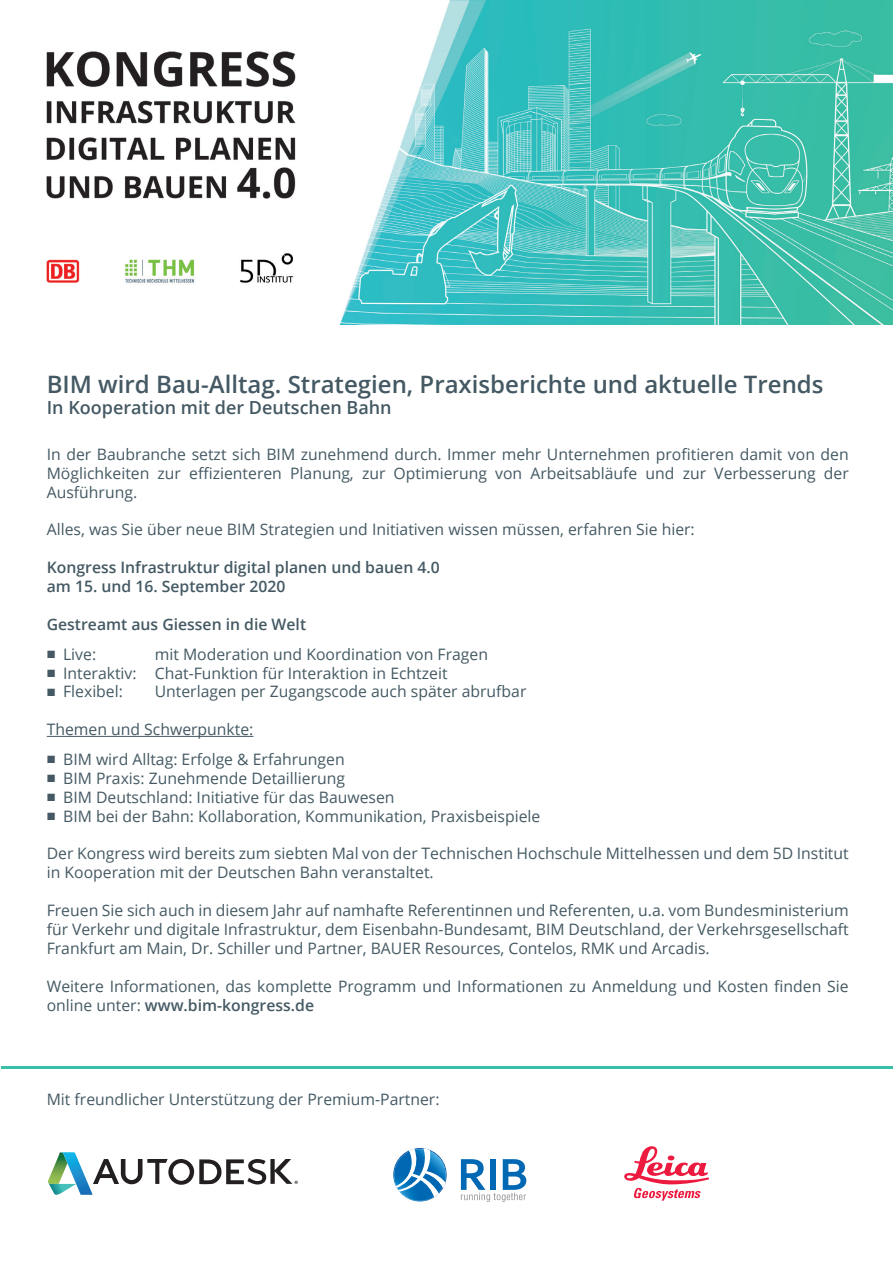
<style>
.page{position:relative;width:893px;height:1263px;background:#fff}
.page>*{position:absolute;margin:0;border:0;box-sizing:border-box;transform-origin:0 0}
.t1{font:600 24px "Open Sans";color:#445963}
.t2{font:600 18px "Open Sans";color:#445963}
.t3{font:15.75px/18.9px "Open Sans";color:#445963}
.t4{font:600 15.75px/18.9px "Open Sans";color:#445963}
.t5{font:15.75px/18.9px "Arial";color:#445963;text-align:justify}
.s1{font-weight:600}
</style>
<div class="page">
<svg style="left:624px;top:1146px;width:85px;height:55px"></svg>
<svg style="left:393px;top:1148px;width:54px;height:53px"></svg>
<svg style="left:461px;top:1159px;width:65px;height:43px"></svg>
<svg style="left:48px;top:1152px;width:250px;height:43px"></svg>
<hr style="left:47px;top:736px;width:206px;height:1px;background:#445963">
<hr style="left:1px;top:1066px;width:892px;height:2px;background:#39bea8">
<img style="left:46px;top:0;width:847px;height:325px">
<h1 class="t1" style="left:47px;top:368px;width:778px">BIM wird Bau-Alltag. Strategien, Praxisberichte und aktuelle Trends</h1>
<p class="t2" style="left:47px;top:395px;width:346px">In Kooperation mit der Deutschen Bahn</p>
<p class="t3" style="left:47px;top:444px;width:803px;text-align:justify">In der Baubranche setzt sich BIM zunehmend durch. Immer mehr Unternehmen profitieren damit von den Möglichkeiten zur effizienteren Planung, zur Optimierung von Arbeitsabläufe und zur Verbesserung der Ausführung.</p>
<p class="t3" style="left:47px;top:520px;width:649px">Alles, was Sie über neue BIM Strategien und Initiativen wissen müssen, erfahren Sie hier:</p>
<p class="t4" style="left:47px;top:558px;width:394px">Kongress Infrastruktur digital planen und bauen 4.0 am 15. und 16. September 2020</p>
<p class="t4" style="left:47px;top:614px;width:261px">Gestreamt aus Giessen in die Welt</p>
<p class="t3" style="left:63px;top:644px;width:35px">Live:</p>
<p class="t3" style="left:63px;top:644px;width:426px;text-indent:92px">mit Moderation und Koordination von Fragen<br>Interaktiv: Chat-Funktion für Interaktion in Echtzeit<br>Flexibel:</p>
<p class="t5" style="left:46px;top:643px;width:11px">■ ■ ■</p>
<p class="t3" style="left:155px;top:682px;width:373px">Unterlagen per Zugangscode auch später abrufbar</p>
<p class="t3" style="left:63px;top:714px;width:283px;line-height:29.7px;text-indent:-16px">Themen und Schwerpunkte:<br>BIM wird Alltag: Erfolge &amp; Erfahrungen</p>
<p class="t3" style="left:63px;top:768px;width:479px">BIM Praxis: Zunehmende Detaillierung<br>BIM Deutschland: Initiative für das Bauwesen<br>BIM bei der Bahn: Kollaboration, Kommunikation, Praxisbeispiele</p>
<p class="t3" style="left:47px;top:844px;width:803px">Der Kongress wird bereits zum siebten Mal von der Technischen Hochschule Mittelhessen und dem 5D Institut in Kooperation mit der Deutschen Bahn veranstaltet.</p>
<p class="t3" style="left:47px;top:900px;width:803px;text-align:justify">Freuen Sie sich auch in diesem Jahr auf namhafte Referentinnen und Referenten, u.a. vom Bundesministerium für Verkehr und digitale Infrastruktur, dem Eisenbahn-Bundesamt, BIM Deutschland, der Verkehrsgesellschaft Frankfurt am Main, Dr. Schiller und Partner, BAUER Resources, Contelos, RMK und Arcadis.</p>
<p class="t3" style="left:47px;top:976px;width:803px">Weitere Informationen, das komplette Programm und Informationen zu Anmeldung und Kosten finden Sie online unter: <span class="s1">www.bim-kongress.de</span></p>
<p class="t5" style="left:46px;top:748px;width:11px">■ ■ ■ ■</p>
<p class="t3" style="left:47px;top:1089px;width:394px">Mit freundlicher Unterstützung der Premium-Partner:</p>
</div>
